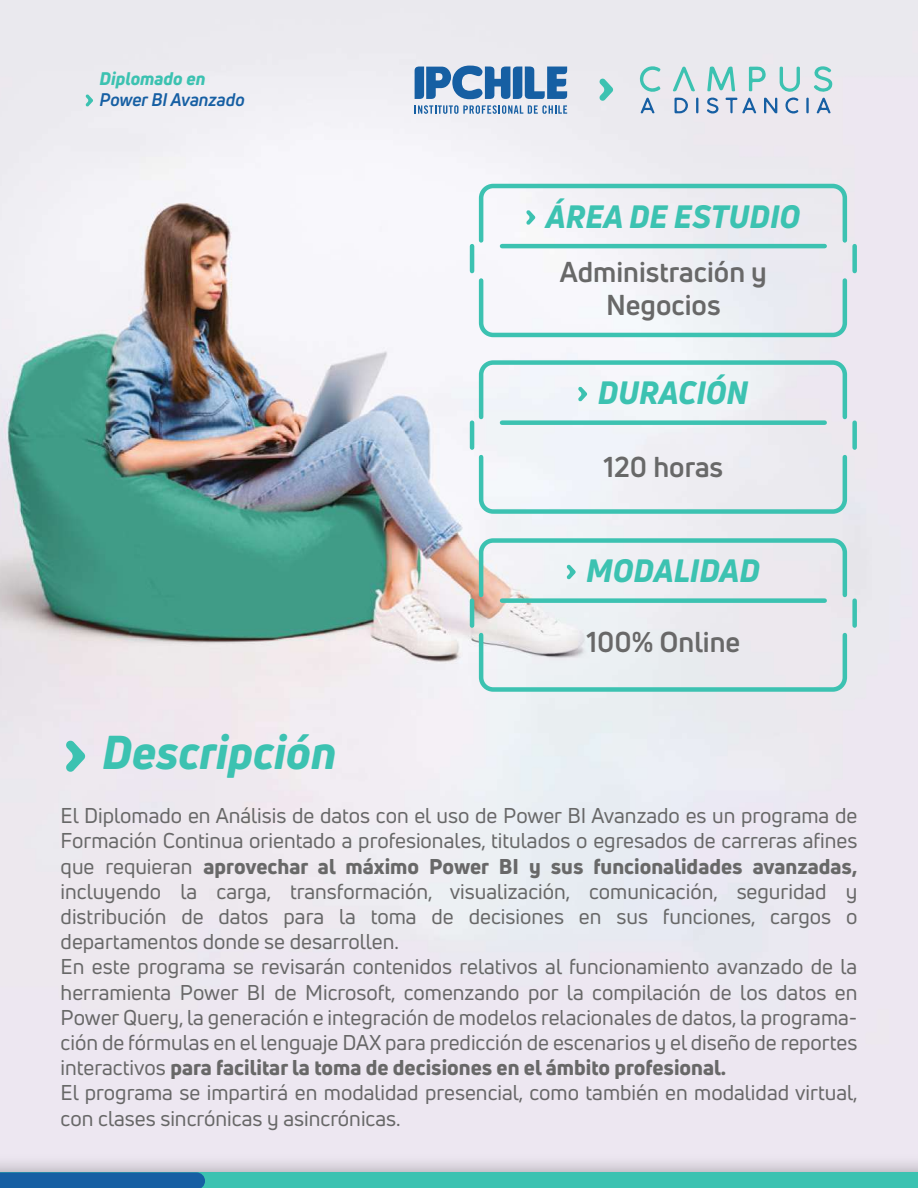
<style>
.page{position:relative;width:918px;height:1188px;background:#fff}
.page>*{position:absolute;margin:0;border:0;box-sizing:border-box;transform-origin:0 0}
.t1{font:italic 800 46.5px "Uni Neue";color:#3cc2b1}
.t2{font:italic 800 31.65px "Uni Neue";color:#3cc2b1}
.t3{font:700 28.2px/32.8px "Uni Neue";color:#686868;text-align:center}
.t4{font:21px/25.2px "Uni Neue";color:#686868}
.t5{font:italic 700 17.85px "Uni Neue";color:#165fa3}
.t6{font:italic 800 17.85px "Uni Neue";color:#3cc2b1}
.s1{font-weight:800}
</style>
<div class="page">
<img style="left:0;top:0;width:918px;height:1147px">
<svg style="left:477px;top:276px;width:372px;height:63px"></svg>
<hr style="left:470px;top:246px;width:4px;height:25px;background:#3cc2b1">
<div style="left:852px;top:246px;width:5px;height:25px;background:#3cc2b1"></div>
<svg style="left:477px;top:182px;width:372px;height:63px"></svg>
<hr style="left:502px;top:244px;width:323px;height:4px;background:#3cc2b1">
<svg style="left:477px;top:453px;width:372px;height:63px"></svg>
<hr style="left:470px;top:423px;width:4px;height:25px;background:#3cc2b1">
<div style="left:852px;top:423px;width:5px;height:25px;background:#3cc2b1"></div>
<svg style="left:477px;top:358px;width:372px;height:64px"></svg>
<div style="left:502px;top:420px;width:323px;height:5px;background:#3cc2b1"></div>
<svg style="left:477px;top:631px;width:372px;height:63px;background:#dae7e9"></svg>
<hr style="left:470px;top:601px;width:4px;height:25px;background:#3cc2b1">
<div style="left:852px;top:601px;width:5px;height:25px;background:#3cc2b1"></div>
<svg style="left:477px;top:536px;width:372px;height:63px"></svg>
<div style="left:502px;top:598px;width:323px;height:5px;background:#3cc2b1"></div>
<div style="left:0;top:1172px;width:918px;height:16px;background:#3cc2b1"></div>
<svg style="left:0;top:1172px;width:205px;height:16px;background:#1762a3"></svg>
<svg style="left:66px;top:740px;width:19px;height:32px"></svg>
<svg style="left:640px;top:66px;width:21px;height:26px"></svg>
<svg style="left:640px;top:98px;width:15px;height:15px"></svg>
<svg style="left:707px;top:66px;width:93px;height:48px;background:#bed6de"></svg>
<svg style="left:673px;top:67px;width:25px;height:46px"></svg>
<svg style="left:806px;top:66px;width:26px;height:47px"></svg>
<svg style="left:415px;top:66px;width:152px;height:33px;background:#608fbe"></svg>
<svg style="left:415px;top:105px;width:40px;height:9px"></svg>
<svg style="left:454px;top:105px;width:5px;height:9px"></svg>
<svg style="left:463px;top:105px;width:104px;height:9px"></svg>
<svg style="left:599px;top:78px;width:14px;height:23px"></svg>
<svg style="left:86px;top:94px;width:7px;height:13px"></svg>
<p class="t6" style="left:100px;top:66px;width:107px">Diplomado en</p>
<p class="t5" style="left:100px;top:88px;width:147px">Power BI Avanzado</p>
<h2 class="t2" style="left:546px;top:195px;width:256px">ÁREA DE ESTUDIO</h2>
<h3 class="t3" style="left:560px;top:256px;width:209px">Administración y<br>Negocios</h3>
<h2 class="t2" style="left:598px;top:371px;width:152px">DURACIÓN</h2>
<h3 class="t3" style="left:603px;top:450px;width:121px">120 horas</h3>
<h2 class="t2" style="left:586px;top:549px;width:175px">MODALIDAD</h2>
<h3 class="t3" style="left:586px;top:625px;width:155px">100% Online</h3>
<h1 class="t1" style="left:102px;top:721px;width:236px">Descripción</h1>
<p class="t4" style="left:61px;top:803px;width:799px">El Diplomado en Análisis de datos con el uso de Power BI Avanzado es un programa de Formación Continua orientado a profesionales, titulados o egresados de carreras afines que requieran <span class="s1">aprovechar al máximo Power BI y sus funcionalidades avanzadas, </span>incluyendo la carga, transformación, visualización, comunicación, seguridad y distribución de datos para la toma de decisiones en sus funciones, cargos o departamentos donde se desarrollen.<br>En este programa se revisarán contenidos relativos al funcionamiento avanzado de la herramienta Power BI de Microsoft, comenzando por la compilación de los datos en Power Query, la generación e integración de modelos relacionales de datos, la programa&shy;ción de fórmulas en el lenguaje DAX para predicción de escenarios y el diseño de reportes interactivos <span class="s1">para facilitar la toma de decisiones en el ámbito profesional.<br></span>El programa se impartirá en modalidad presencial, como también en modalidad virtual, con clases sincrónicas y asincrónicas.</p>
</div>
